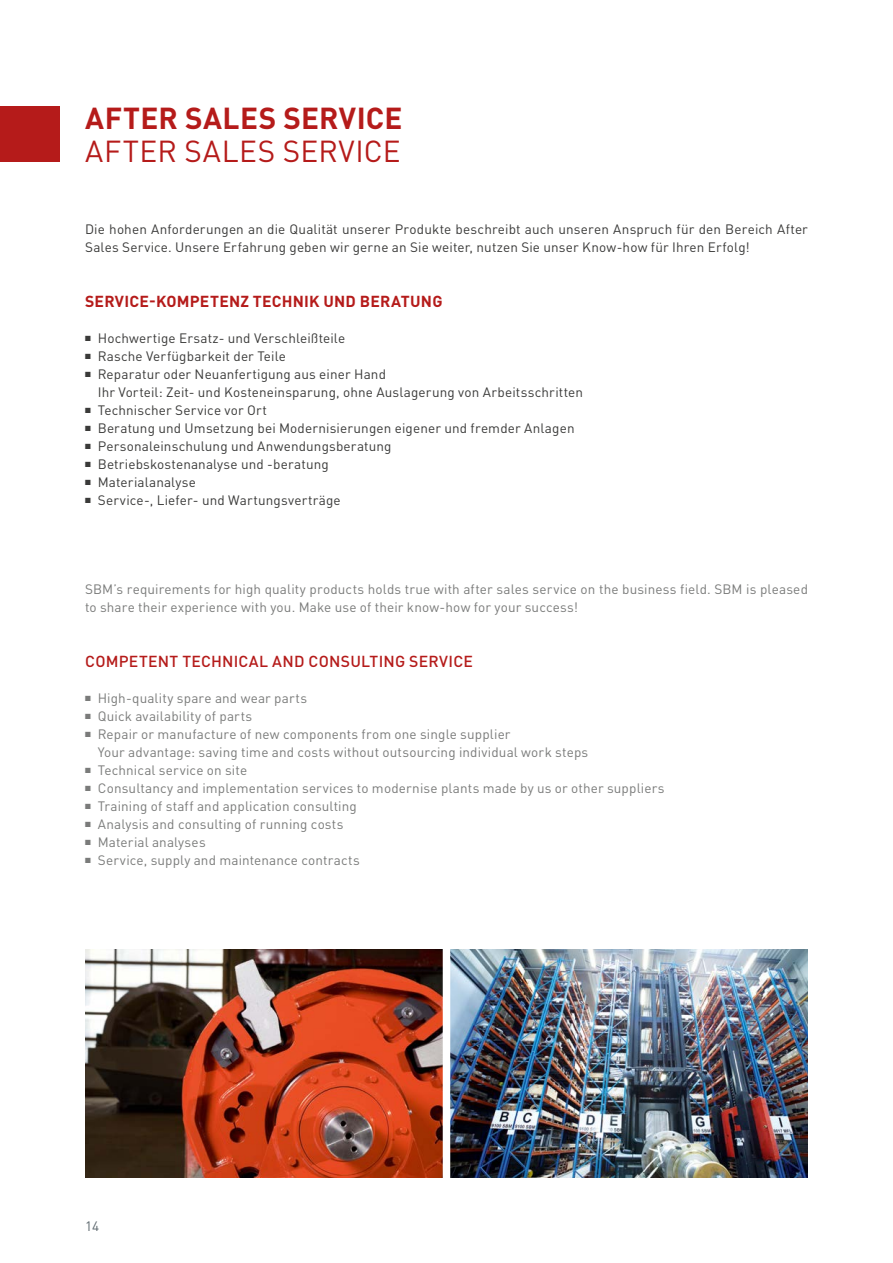
<style>
.page{position:relative;width:893px;height:1263px;background:#fff}
.page>*{position:absolute;margin:0;border:0;box-sizing:border-box;transform-origin:0 0}
.t1{font:700 30px "DIN Pro";letter-spacing:.01em;color:#b51b1a}
.t2{font:30px "DIN Pro";letter-spacing:.02em;color:#b51b1a}
.t3{font:500 15.75px "DIN Pro";letter-spacing:.015em;color:#b51b1a}
.t4{font:700 15.75px "DIN Pro";letter-spacing:.015em;color:#b51b1a}
.t5{font:13.5px/18px "DIN Pro";letter-spacing:.01em;color:#7a7b7a}
.t6{font:13.5px/18px "DIN Pro";letter-spacing:.01em;color:#3a3a39}
.t7{font:13.5px "DIN Pro";color:#5c676d}
</style>
<div class="page">
<div style="left:0;top:106px;width:60px;height:56px;background:#b51b1a"></div>
<img style="left:85px;top:949px;width:358px;height:229px">
<img style="left:450px;top:949px;width:358px;height:229px">
<h1 class="t1" style="left:85px;top:93px;width:319px">AFTER SALES SERVICE</h1>
<h1 class="t2" style="left:85px;top:128px;width:317px">AFTER SALES SERVICE</h1>
<p class="t6" style="left:85px;top:219px;width:724px">Die hohen Anforderungen an die Qualität unserer Produkte beschreibt auch unseren Anspruch für den Bereich After<br>Sales Service. Unsere Erfahrung geben wir gerne an Sie weiter, nutzen Sie unser Know-how für Ihren Erfolg!</p>
<p class="t4" style="left:85px;top:288px;width:359px">SERVICE-KOMPETENZ TECHNIK UND BERATUNG</p>
<p class="t6" style="left:85px;top:328px;width:262px">■ Hochwertige Ersatz- und Verschleißteile</p>
<p class="t6" style="left:85px;top:346px;width:202px">■ Rasche Verfügbarkeit der Teile</p>
<p class="t6" style="left:98px;top:364px;width:487px;text-indent:-13px">■ Reparatur oder Neuanfertigung aus einer Hand<br>Ihr Vorteil: Zeit- und Kosteneinsparung, ohne Auslagerung von Arbeitsschritten</p>
<p class="t6" style="left:85px;top:400px;width:183px">■ Technischer Service vor Ort</p>
<p class="t6" style="left:85px;top:418px;width:491px">■ Beratung und Umsetzung bei Modernisierungen eigener und fremder Anlagen</p>
<p class="t6" style="left:85px;top:436px;width:308px">■ Personaleinschulung und Anwendungsberatung</p>
<p class="t6" style="left:85px;top:454px;width:245px">■ Betriebskostenanalyse und -beratung</p>
<p class="t6" style="left:85px;top:472px;width:112px">■ Materialanalyse</p>
<p class="t6" style="left:85px;top:490px;width:257px">■ Service-, Liefer- und Wartungsverträge</p>
<p class="t5" style="left:85px;top:579px;width:724px">SBM’s requirements for high quality products holds true with after sales service on the business field. SBM is pleased to share their experience with you. Make use of their know-how for your success!</p>
<p class="t3" style="left:85px;top:648px;width:389px">COMPETENT TECHNICAL AND CONSULTING SERVICE</p>
<p class="t5" style="left:85px;top:688px;width:224px">■ High-quality spare and wear parts</p>
<p class="t5" style="left:85px;top:706px;width:169px">■ Quick availability of parts</p>
<p class="t5" style="left:98px;top:724px;width:492px;text-indent:-13px">■ Repair or manufacture of new components from one single supplier<br>Your advantage: saving time and costs without outsourcing individual work steps</p>
<p class="t5" style="left:85px;top:760px;width:164px">■ Technical service on site</p>
<p class="t5" style="left:85px;top:778px;width:581px">■ Consultancy and implementation services to modernise plants made by us or other suppliers</p>
<p class="t5" style="left:85px;top:796px;width:273px">■ Training of staff and application consulting</p>
<p class="t5" style="left:85px;top:814px;width:260px">■ Analysis and consulting of running costs</p>
<p class="t5" style="left:85px;top:832px;width:122px">■ Material analyses</p>
<p class="t5" style="left:85px;top:850px;width:276px">■ Service, supply and maintenance contracts</p>
<p class="t7" style="left:85px;top:1215px;width:16px">14</p>
</div>
